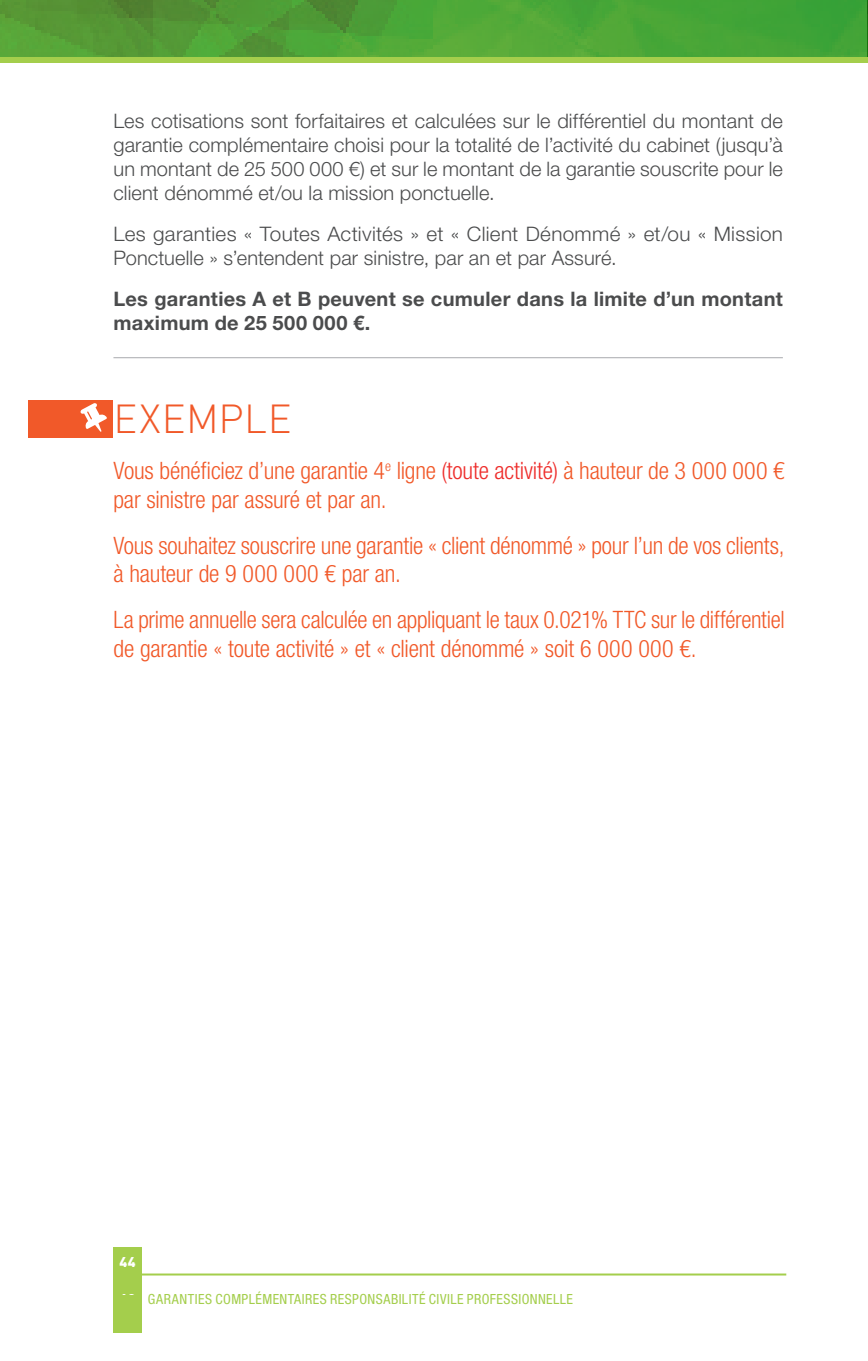
<style>
.page{position:relative;width:868px;height:1361px;background:#fff}
.page>*{position:absolute;margin:0;border:0;box-sizing:border-box;transform-origin:0 0}
.t1{font:300 40px "DIN Pro";letter-spacing:.015em;color:#f15929}
.somaire{font:300 condensed 24px/28.8px "Helvetica Neue LT Std";letter-spacing:-.01em;color:#f15929}
.style_courant{font:300 20px/24px "Helvetica Neue LT Std";letter-spacing:.005em;color:#4b4c4d;text-align:justify}
.style_courant-2{font:700 20px/24px "Helvetica Neue LT Std";letter-spacing:.015em;color:#4b4c4d}
.t2{font:condensed 14px "Helvetica Neue LT Std";letter-spacing:.03em;color:#a4ce4c}
.t3{font:900 14px "DIN Pro";color:#fff}
.s1{color:#ee2e2c}
.s2{font-family:"DIN Pro";font-weight:900;font-stretch:normal;color:#fff}
</style>
<div class="page">
<div style="left:113px;top:1247px;width:28px;height:85px;background:#a4ce4c"></div>
<hr style="left:113px;top:1273px;width:673px;height:2px;background:#a4ce4c">
<svg style="left:0;top:0;width:867px;height:57px;background:#4da136"></svg>
<svg style="left:867px;top:0;width:1px;height:57px"></svg>
<div style="left:0;top:57px;width:867px;height:5px;background:#a4ce4c"></div>
<div style="left:28px;top:400px;width:84px;height:37px;background:#f15929"></div>
<svg style="left:80px;top:403px;width:27px;height:29px"></svg>
<hr style="left:113px;top:357px;width:669px;height:1px;background:#a8a9ad">
<p class="style_courant" style="left:113px;top:108px;width:671px">Les cotisations sont forfaitaires et calculées sur le différentiel du montant de garantie complémentaire choisi pour la totalité de l’activité du cabinet (jusqu’à un montant de 25 500 000 €) et sur le montant de la garantie souscrite pour le client dénommé et/ou la mission ponctuelle.</p>
<p class="style_courant" style="left:113px;top:221px;width:671px">Les garanties « Toutes Activités » et « Client Dénommé » et/ou « Mission<br>Ponctuelle » s’entendent par sinistre, par an et par Assuré.</p>
<p class="style_courant-2" style="left:113px;top:286px;width:670px">Les garanties A et B peuvent se cumuler dans la limite d’un montant maximum de 25 500 000 €.</p>
<p class="t1" style="left:114px;top:388px;width:180px">EXEMPLE</p>
<p class="somaire" style="left:113px;top:456px;width:672px">Vous bénéficiez d’une garantie 4<sup>e</sup> ligne <span class="s1">(toute activité)</span> à hauteur de 3 000 000 € par sinistre par assuré et par an.</p>
<p class="somaire" style="left:113px;top:530px;width:672px">Vous souhaitez souscrire une garantie « client dénommé » pour l’un de vos clients, à hauteur de 9 000 000 € par an.</p>
<p class="somaire" style="left:113px;top:605px;width:672px">La prime annuelle sera calculée en appliquant le taux 0.021% TTC sur le différentiel de garantie « toute activité » et « client dénommé » soit 6 000 000 €.</p>
<p class="t3" style="left:119px;top:1250px;width:18px">44</p>
<p class="t2" style="left:119px;top:1291px;width:455px"><span class="s2">40</span> GARANTIES COMPLÉMENTAIRES RESPONSABILITÉ CIVILE PROFESSIONNELLE</p>
</div>
